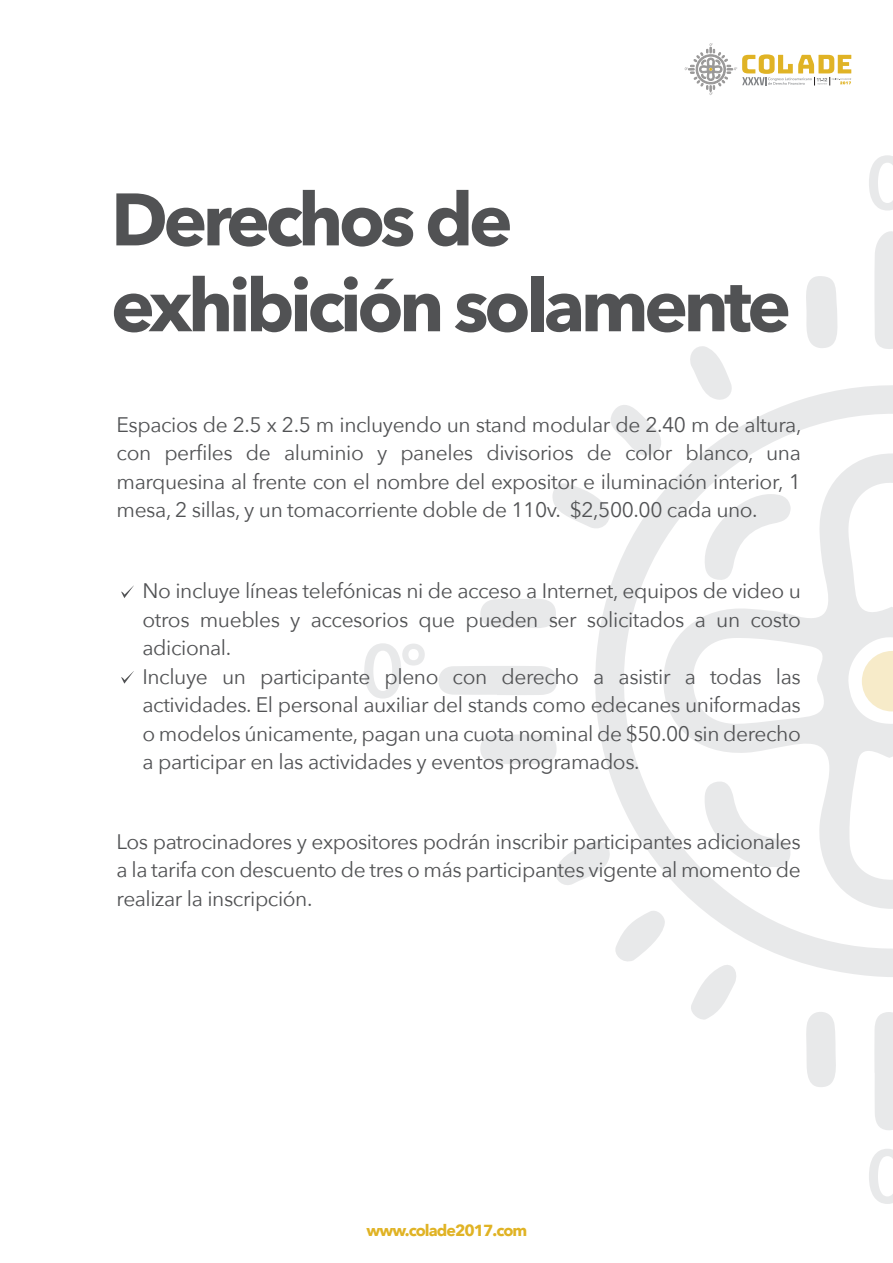
<style>
.page{position:relative;width:893px;height:1263px;background:#fff}
.page>*{position:absolute;margin:0;border:0;box-sizing:border-box;transform-origin:0 0}
.t1{font:700 73.35px/85.8px "Avenir Next";letter-spacing:-.06em;color:#515254}
.t2{font:21px/28.5px "Avenir Next";letter-spacing:-.02em;color:#515254;text-align:justify}
.t3{font:700 16.05px "Avenir Next";letter-spacing:-.06em;color:#e0b325}
</style>
<div class="page">
<svg style="left:685px;top:43px;width:166px;height:52px"></svg>
<div style="left:438px;top:666px;width:119px;height:29px;background:#e8e9ea"></div>
<svg style="left:874px;top:1012px;width:19px;height:118px;background:#e9eaeb"></svg>
<svg style="left:874px;top:231px;width:19px;height:118px;background:#eaeaeb"></svg>
<svg style="left:480px;top:734px;width:77px;height:30px;background:#eaebec"></svg>
<svg style="left:806px;top:1012px;width:30px;height:75px;background:#eaebec"></svg>
<svg style="left:480px;top:599px;width:76px;height:29px;background:#eaebeb"></svg>
<svg style="left:552px;top:483px;width:13px;height:32px"></svg>
<svg style="left:806px;top:276px;width:32px;height:72px;background:#ebebec"></svg>
<svg style="left:691px;top:997px;width:36px;height:23px"></svg>
<svg style="left:555px;top:857px;width:10px;height:28px"></svg>
<svg style="left:690px;top:346px;width:28px;height:11px"></svg>
<svg style="left:565px;top:357px;width:328px;height:640px"></svg>
<svg style="left:663px;top:453px;width:230px;height:456px"></svg>
<svg style="left:364px;top:643px;width:61px;height:55px"></svg>
<svg style="left:869px;top:155px;width:24px;height:56px"></svg>
<svg style="left:869px;top:1149px;width:24px;height:55px"></svg>
<svg style="left:862px;top:651px;width:31px;height:60px"></svg>
<svg style="left:121px;top:585px;width:13px;height:13px"></svg>
<svg style="left:121px;top:671px;width:13px;height:13px"></svg>
<h1 class="t1" style="left:111px;top:176px;width:681px">Derechos de exhibición solamente</h1>
<p class="t2" style="left:117px;top:409px;width:686px">Espacios de 2.5 x 2.5 m incluyendo un stand modular de 2.40 m de altura, con perfiles de aluminio y paneles divisorios de color blanco, una marquesina al frente con el nombre del expositor e iluminación interior, 1 mesa, 2 sillas, y un tomacorriente doble de 110v. $2,500.00 cada uno.</p>
<p class="t2" style="left:142px;top:576px;width:660px;text-align:left">No incluye líneas telefónicas ni de acceso a Internet, equipos de video u otros muebles y accesorios que pueden ser solicitados a un costo adicional.<br>Incluye un participante pleno con derecho a asistir a todas las actividades. El personal auxiliar del stands como edecanes uniformadas o modelos únicamente, pagan una cuota nominal de $50.00 sin derecho a participar en las actividades y eventos programados.</p>
<p class="t2" style="left:117px;top:826px;width:686px">Los patrocinadores y expositores podrán inscribir participantes adicionales a la tarifa con descuento de tres o más participantes vigente al momento de realizar la inscripción.</p>
<p class="t3" style="left:366px;top:1216px;width:162px">www.colade2017.com</p>
</div>
